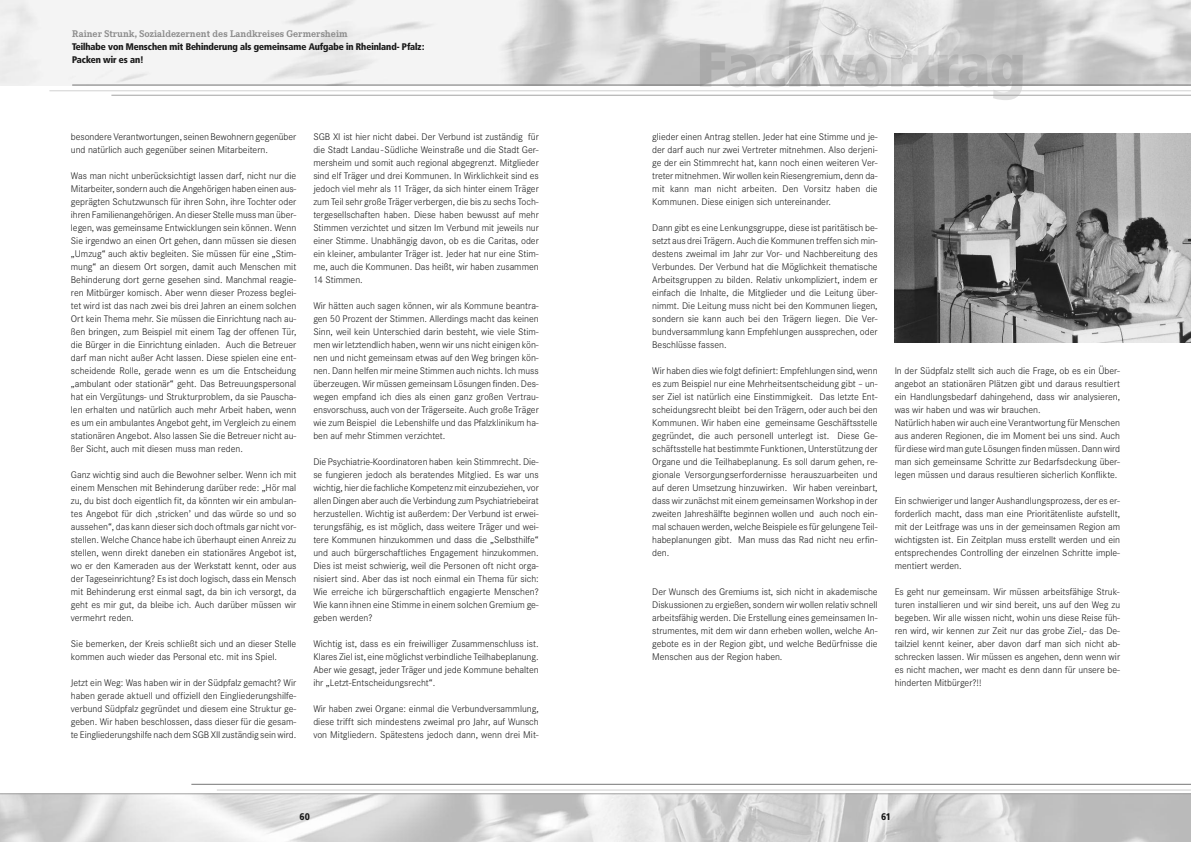
<style>
.page{position:relative;width:1191px;height:842px;background:#fff}
.page>*{position:absolute;margin:0;border:0;box-sizing:border-box;transform-origin:0 0}
.t1{font:300 10px/13px "Corporate S";color:#191919;text-align:justify}
.t2{font:700 10px "Corporate E";color:#8c8c8c}
.t3{font:900 9.5px/13px "Frutiger Condensed BQ";color:#191919}
</style>
<div class="page">
<img style="left:0;top:794px;width:1191px;height:48px">
<hr style="left:217px;top:789px;width:974px;height:1px;background:#d1d1d1">
<hr style="left:0;top:793px;width:1191px;height:1px;background:#a3a3a3">
<hr style="left:191px;top:784px;width:1000px;height:1px;background:#757575">
<hr style="left:700px;top:85px;width:323px;height:2px;background:#e3e3e3">
<img style="left:700px;top:41px;width:323px;height:44px">
<hr style="left:49px;top:90px;width:1142px;height:1px;background:#d1d1d1">
<hr style="left:111px;top:95px;width:1080px;height:1px;background:#a3a3a3">
<hr style="left:72px;top:85px;width:1119px;height:1px;background:#757575">
<img style="left:894px;top:133px;width:297px;height:210px">
<p class="t2" style="left:72px;top:27px;width:277px">Rainer Strunk, Sozialdezernent des Landkreises Germersheim</p>
<p class="t3" style="left:72px;top:40px;width:353px">Teilhabe von Menschen mit Behinderung als gemeinsame Aufgabe in Rheinland- Pfalz:<br>Packen wir es an!</p>
<p class="t1" style="left:71px;top:130px;width:227px">besondere Verantwortungen, seinen Bewohnern gegenüber und natürlich auch gegenüber seinen Mitarbeitern.</p>
<p class="t1" style="left:71px;top:169px;width:227px">Was man nicht unberücksichtigt lassen darf, nicht nur die Mitarbeiter, sondern auch die Angehörigen haben einen aus&shy;geprägten Schutzwunsch für ihren Sohn, ihre Tochter oder ihren Familienangehörigen. An dieser Stelle muss man über&shy;legen, was gemeinsame Entwicklungen sein können. Wenn Sie irgendwo an einen Ort gehen, dann müssen sie diesen „Umzug“ auch aktiv begleiten. Sie müssen für eine „Stim&shy;mung“ an diesem Ort sorgen, damit auch Menschen mit Behinderung dort gerne gesehen sind. Manchmal reagie&shy;ren Mitbürger komisch. Aber wenn dieser Prozess beglei&shy;tet wird ist das nach zwei bis drei Jahren an einem solchen Ort kein Thema mehr. Sie müssen die Einrichtung nach au&shy;ßen bringen, zum Beispiel mit einem Tag der offenen Tür, die Bürger in die Einrichtung einladen. Auch die Betreuer darf man nicht außer Acht lassen. Diese spielen eine ent&shy;scheidende Rolle, gerade wenn es um die Entscheidung „ambulant oder stationär“ geht. Das Betreuungspersonal hat ein Vergütungs- und Strukturproblem, da sie Pauscha&shy;len erhalten und natürlich auch mehr Arbeit haben, wenn es um ein ambulantes Angebot geht, im Vergleich zu einem stationären Angebot. Also lassen Sie die Betreuer nicht au&shy;ßer Sicht, auch mit diesen muss man reden.</p>
<p class="t1" style="left:71px;top:468px;width:227px">Ganz wichtig sind auch die Bewohner selber. Wenn ich mit einem Menschen mit Behinderung darüber rede: „Hör mal zu, du bist doch eigentlich fit, da könnten wir ein ambulan&shy;tes Angebot für dich ,stricken’ und das würde so und so aussehen“, das kann dieser sich doch oftmals gar nicht vor&shy;stellen. Welche Chance habe ich überhaupt einen Anreiz zu stellen, wenn direkt daneben ein stationäres Angebot ist, wo er den Kameraden aus der Werkstatt kennt, oder aus der Tageseinrichtung? Es ist doch logisch, dass ein Mensch mit Behinderung erst einmal sagt, da bin ich versorgt, da geht es mir gut, da bleibe ich. Auch darüber müssen wir vermehrt reden.</p>
<p class="t1" style="left:71px;top:637px;width:227px">Sie bemerken, der Kreis schließt sich und an dieser Stelle kommen auch wieder das Personal etc. mit ins Spiel.</p>
<p class="t1" style="left:71px;top:676px;width:227px">Jetzt ein Weg: Was haben wir in der Südpfalz gemacht? Wir haben gerade aktuell und offiziell den Eingliederungshilfe&shy;verbund Südpfalz gegründet und diesem eine Struktur ge&shy;geben. Wir haben beschlossen, dass dieser für die gesam&shy;te Eingliederungshilfe nach dem SGB XII zuständig sein wird.</p>
<p class="t1" style="left:313px;top:130px;width:227px">SGB XI ist hier nicht dabei. Der Verbund ist zuständig für die Stadt Landau-Südliche Weinstraße und die Stadt Ger&shy;mersheim und somit auch regional abgegrenzt. Mitglieder sind elf Träger und drei Kommunen. In Wirklichkeit sind es jedoch viel mehr als 11 Träger, da sich hinter einem Träger zum Teil sehr große Träger verbergen, die bis zu sechs Toch&shy;tergesellschaften haben. Diese haben bewusst auf mehr Stimmen verzichtet und sitzen Im Verbund mit jeweils nur einer Stimme. Unabhängig davon, ob es die Caritas, oder ein kleiner, ambulanter Träger ist. Jeder hat nur eine Stim&shy;me, auch die Kommunen. Das heißt, wir haben zusammen 14 Stimmen.</p>
<p class="t1" style="left:313px;top:299px;width:227px">Wir hätten auch sagen können, wir als Kommune beantra&shy;gen 50 Prozent der Stimmen. Allerdings macht das keinen Sinn, weil kein Unterschied darin besteht, wie viele Stim&shy;men wir letztendlich haben, wenn wir uns nicht einigen kön&shy;nen und nicht gemeinsam etwas auf den Weg bringen kön&shy;nen. Dann helfen mir meine Stimmen auch nichts. Ich muss überzeugen. Wir müssen gemeinsam Lösungen finden. Des&shy;wegen empfand ich dies als einen ganz großen Vertrau&shy;ensvorschuss, auch von der Trägerseite. Auch große Träger wie zum Beispiel die Lebenshilfe und das Pfalzklinikum ha&shy;ben auf mehr Stimmen verzichtet.</p>
<p class="t1" style="left:313px;top:455px;width:227px">Die Psychiatrie-Koordinatoren haben kein Stimmrecht. Die&shy;se fungieren jedoch als beratendes Mitglied. Es war uns wichtig, hier die fachliche Kompetenz mit einzubeziehen, vor allen Dingen aber auch die Verbindung zum Psychiatriebeirat herzustellen. Wichtig ist außerdem: Der Verbund ist erwei&shy;terungsfähig, es ist möglich, dass weitere Träger und wei&shy;tere Kommunen hinzukommen und dass die „Selbsthilfe“ und auch bürgerschaftliches Engagement hinzukommen.<br>Dies ist meist schwierig, weil die Personen oft nicht orga&shy;nisiert sind. Aber das ist noch einmal ein Thema für sich:<br>Wie erreiche ich bürgerschaftlich engagierte Menschen?<br>Wie kann ihnen eine Stimme in einem solchen Gremium ge&shy;geben werden?</p>
<p class="t1" style="left:313px;top:637px;width:227px">Wichtig ist, dass es ein freiwilliger Zusammenschluss ist.<br>Klares Ziel ist, eine möglichst verbindliche Teilhabeplanung.<br>Aber wie gesagt, jeder Träger und jede Kommune behalten ihr „Letzt-Entscheidungsrecht“.</p>
<p class="t1" style="left:313px;top:702px;width:227px">Wir haben zwei Organe: einmal die Verbundversammlung, diese trifft sich mindestens zweimal pro Jahr, auf Wunsch von Mitgliedern. Spätestens jedoch dann, wenn drei Mit-</p>
<p class="t1" style="left:652px;top:130px;width:227px">glieder einen Antrag stellen. Jeder hat eine Stimme und je&shy;der darf auch nur zwei Vertreter mitnehmen. Also derjeni&shy;ge der ein Stimmrecht hat, kann noch einen weiteren Ver&shy;treter mitnehmen. Wir wollen kein Riesengremium, denn da&shy;mit kann man nicht arbeiten. Den Vorsitz haben die Kommunen. Diese einigen sich untereinander.</p>
<p class="t1" style="left:652px;top:221px;width:227px">Dann gibt es eine Lenkungsgruppe, diese ist paritätisch be&shy;setzt aus drei Trägern. Auch die Kommunen treffen sich min&shy;destens zweimal im Jahr zur Vor- und Nachbereitung des Verbundes. Der Verbund hat die Möglichkeit thematische Arbeitsgruppen zu bilden. Relativ unkompliziert, indem er einfach die Inhalte, die Mitglieder und die Leitung über&shy;nimmt. Die Leitung muss nicht bei den Kommunen liegen, sondern sie kann auch bei den Trägern liegen. Die Ver&shy;bundversammlung kann Empfehlungen aussprechen, oder Beschlüsse fassen.</p>
<p class="t1" style="left:652px;top:364px;width:227px">Wir haben dies wie folgt definiert: Empfehlungen sind, wenn es zum Beispiel nur eine Mehrheitsentscheidung gibt – un&shy;ser Ziel ist natürlich eine Einstimmigkeit. Das letzte Ent&shy;scheidungsrecht bleibt bei den Trägern, oder auch bei den Kommunen. Wir haben eine gemeinsame Geschäftsstelle gegründet, die auch personell unterlegt ist. Diese Ge&shy;schäftsstelle hat bestimmte Funktionen, Unterstützung der Organe und die Teilhabeplanung. Es soll darum gehen, re&shy;gionale Versorgungserfordernisse herauszuarbeiten und auf deren Umsetzung hinzuwirken. Wir haben vereinbart, dass wir zunächst mit einem gemeinsamen Workshop in der zweiten Jahreshälfte beginnen wollen und auch noch ein&shy;mal schauen werden, welche Beispiele es für gelungene Teil&shy;habeplanungen gibt. Man muss das Rad nicht neu erfin&shy;den.</p>
<p class="t1" style="left:652px;top:585px;width:227px">Der Wunsch des Gremiums ist, sich nicht in akademische Diskussionen zu ergießen, sondern wir wollen relativ schnell arbeitsfähig werden. Die Erstellung eines gemeinsamen In&shy;strumentes, mit dem wir dann erheben wollen, welche An&shy;gebote es in der Region gibt, und welche Bedürfnisse die Menschen aus der Region haben.</p>
<p class="t1" style="left:894px;top:364px;width:227px;text-align:left">In der Südpfalz stellt sich auch die Frage, ob es ein Über&shy;angebot an stationären Plätzen gibt und daraus resultiert ein Handlungsbedarf dahingehend, dass wir analysieren, was wir haben und was wir brauchen.<br>Natürlich haben wir auch eine Verantwortung für Menschen aus anderen Regionen, die im Moment bei uns sind. Auch für diese wird man gute Lösungen finden müssen. Dann wird man sich gemeinsame Schritte zur Bedarfsdeckung über&shy;legen müssen und daraus resultieren sicherlich Konflikte.</p>
<p class="t1" style="left:894px;top:494px;width:227px">Ein schwieriger und langer Aushandlungsprozess, der es er&shy;forderlich macht, dass man eine Prioritätenliste aufstellt, mit der Leitfrage was uns in der gemeinsamen Region am wichtigsten ist. Ein Zeitplan muss erstellt werden und ein entsprechendes Controlling der einzelnen Schritte imple&shy;mentiert werden.</p>
<p class="t1" style="left:894px;top:585px;width:227px">Es geht nur gemeinsam. Wir müssen arbeitsfähige Struk&shy;turen installieren und wir sind bereit, uns auf den Weg zu begeben. Wir alle wissen nicht, wohin uns diese Reise füh&shy;ren wird, wir kennen zur Zeit nur das grobe Ziel,- das De&shy;tailziel kennt keiner, aber davon darf man sich nicht ab&shy;schrecken lassen. Wir müssen es angehen, denn wenn wir es nicht machen, wer macht es denn dann für unsere be&shy;hinderten Mitbürger?!!</p>
<p class="t3" style="left:299px;top:810px;width:12px">60</p>
<p class="t3" style="left:881px;top:810px;width:11px">61</p>
</div>
